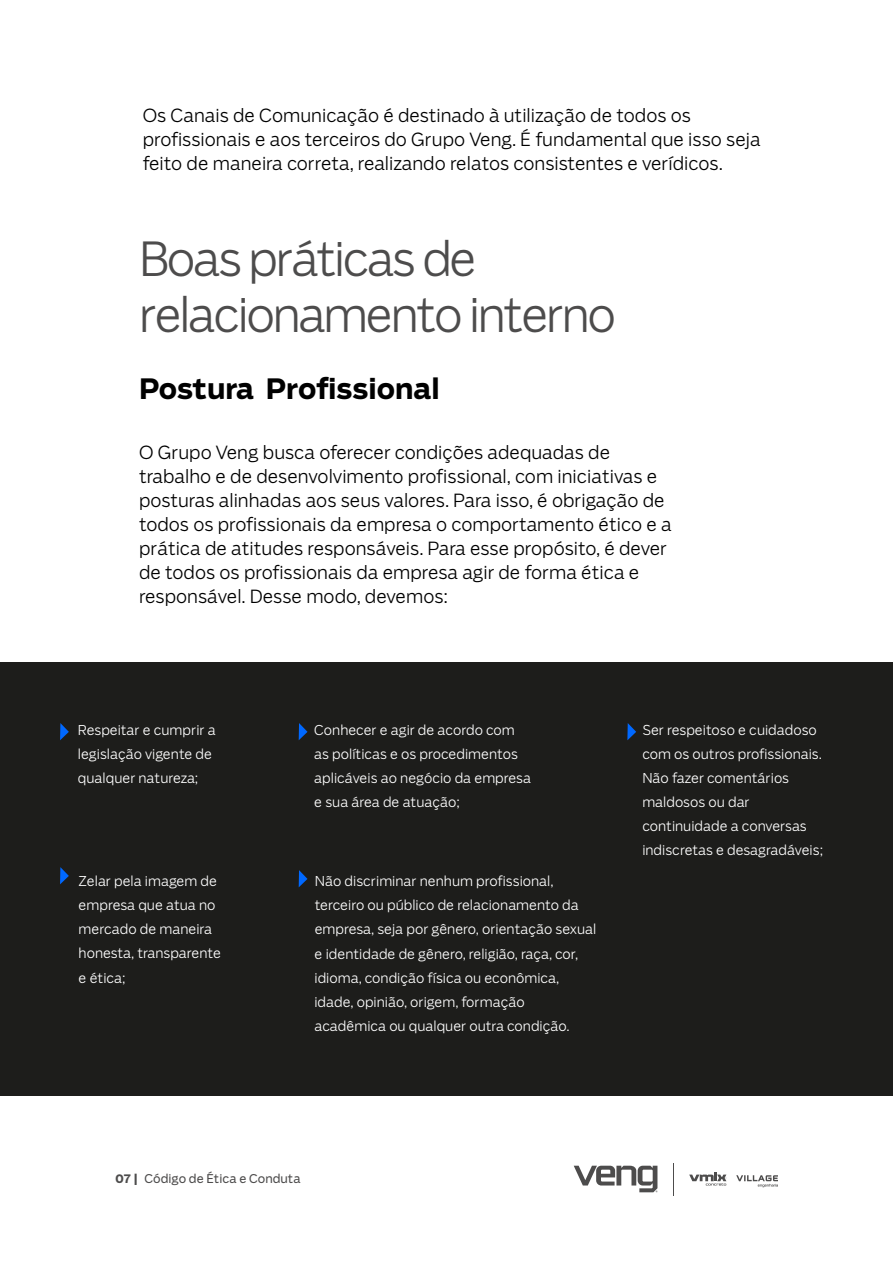
<style>
.page{position:relative;width:893px;height:1264px;background:#fff}
.page>*{position:absolute;margin:0;border:0;box-sizing:border-box;transform-origin:0 0}
.t1{font:300 46.65px/55.9px "Boomer";letter-spacing:-.05em;color:#4d4c4c}
.t2{font:700 27.75px "Boomer";color:#000}
.t3{font:300 18px/24px "Boomer";color:#000}
.t4{font:300 13.5px/24px "Boomer";color:#fff}
.t5{font:12px "Boomer";color:#4d4c4c}
.s1{font-weight:700}
</style>
<div class="page">
<hr style="left:673px;top:1162px;width:1px;height:33px;background:#4d4c4c">
<svg style="left:573px;top:1165px;width:84px;height:27px"></svg>
<svg style="left:689px;top:1172px;width:37px;height:13px"></svg>
<svg style="left:736px;top:1175px;width:42px;height:12px"></svg>
<div style="left:0;top:662px;width:892px;height:434px;background:#1d1d1b"></div>
<svg style="left:60px;top:723px;width:9px;height:17px"></svg>
<svg style="left:60px;top:867px;width:9px;height:17px"></svg>
<svg style="left:299px;top:723px;width:8px;height:17px"></svg>
<svg style="left:299px;top:870px;width:8px;height:17px"></svg>
<svg style="left:627px;top:723px;width:9px;height:17px"></svg>
<h3 class="t3" style="left:143px;top:103px;width:619px">Os Canais de Comunicação é destinado à utilização de todos os profissionais e aos terceiros do Grupo Veng. É fundamental que isso seja feito de maneira correta, realizando relatos consistentes e verídicos.</h3>
<h1 class="t1" style="left:139px;top:231px;width:478px">Boas práticas de relacionamento interno</h1>
<h2 class="t2" style="left:139px;top:371px;width:302px">Postura Profissional</h2>
<p class="t3" style="left:139px;top:440px;width:534px">O Grupo Veng busca oferecer condições adequadas de trabalho e de desenvolvimento profissional, com iniciativas e posturas alinhadas aos seus valores. Para isso, é obrigação de todos os profissionais da empresa o comportamento ético e a prática de atitudes responsáveis. Para esse propósito, é dever de todos os profissionais da empresa agir de forma ética e responsável. Desse modo, devemos:</p>
<p class="t4" style="left:78px;top:718px;width:139px">Respeitar e cumprir a legislação vigente de qualquer natureza;</p>
<p class="t4" style="left:642px;top:718px;width:182px">Ser respeitoso e cuidadoso com os outros profissionais.<br>Não fazer comentários maldosos ou dar continuidade a conversas indiscretas e desagradáveis;</p>
<p class="t4" style="left:314px;top:718px;width:218px">Conhecer e agir de acordo com as políticas e os procedimentos aplicáveis ao negócio da empresa e sua área de atuação;</p>
<p class="t4" style="left:79px;top:869px;width:144px">Zelar pela imagem de empresa que atua no mercado de maneira honesta, transparente e ética;</p>
<p class="t4" style="left:314px;top:869px;width:283px">Não discriminar nenhum profissional, terceiro ou público de relacionamento da empresa, seja por gênero, orientação sexual e identidade de gênero, religião, raça, cor, idioma, condição física ou econômica, idade, opinião, origem, formação acadêmica ou qualquer outra condição.</p>
<p class="t5" style="left:115px;top:1171px;width:187px"><span class="s1">07 |</span> Código de Ética e Conduta</p>
</div>
